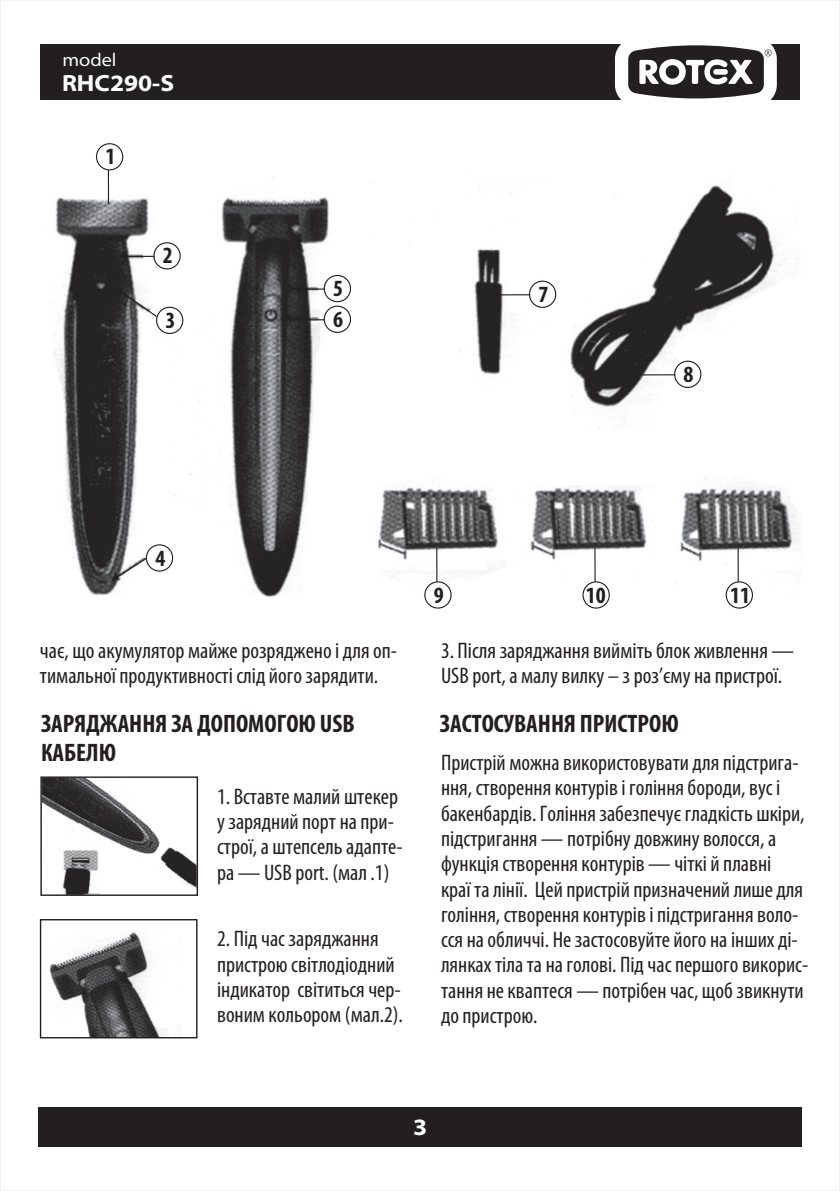
<style>
.page{position:relative;width:840px;height:1191px;background:#fff}
.page>*{position:absolute;margin:0;border:0;box-sizing:border-box;transform-origin:0 0}
.t1{font:700 condensed 25.4px/28.8px "Myriad Pro";color:#231f20}
.t2{font:700 semi-expanded 23.6px "Myriad Pro";color:#fff}
.t3{font:700 condensed 23.4px/30.8px "Myriad Pro";color:#231f20}
.t4{font:condensed 22.6px/25.2px "Myriad Pro";color:#231f20}
.t5{font:semi-expanded 18.4px "Myriad Pro";color:#fff}
</style>
<div class="page">
<div style="left:40px;top:44px;width:759px;height:56px;background:#231f20"></div>
<svg style="left:615px;top:44px;width:161px;height:56px"></svg>
<div style="left:38px;top:1107px;width:763px;height:40px;background:#231f20"></div>
<img style="left:54px;top:171px;width:746px;height:426px">
<div style="left:96px;top:143px;width:27px;height:27px;border:1px solid #231f20;border-radius:50%"></div>
<hr style="left:108px;top:170px;width:1px;height:34px;background:#231f20">
<hr style="left:121px;top:256px;width:33px;height:1px;background:#231f20">
<div style="left:153px;top:242px;width:28px;height:27px;border:1px solid #231f20;border-radius:50%"></div>
<div style="left:156px;top:307px;width:27px;height:27px;border:1px solid #231f20;border-radius:50%"></div>
<svg style="left:119px;top:290px;width:39px;height:28px"></svg>
<svg style="left:111px;top:557px;width:37px;height:25px"></svg>
<div style="left:146px;top:544px;width:27px;height:27px;border:1px solid #231f20;border-radius:50%"></div>
<hr style="left:291px;top:288px;width:34px;height:2px;background:#231f20">
<div style="left:323px;top:275px;width:28px;height:27px;border:1px solid #231f20;border-radius:50%"></div>
<hr style="left:291px;top:319px;width:34px;height:1px;background:#231f20">
<div style="left:323px;top:306px;width:28px;height:27px;border:1px solid #231f20;border-radius:50%"></div>
<hr style="left:496px;top:294px;width:34px;height:1px;background:#231f20">
<div style="left:528px;top:281px;width:28px;height:27px;border:1px solid #231f20;border-radius:50%"></div>
<hr style="left:641px;top:374px;width:34px;height:1px;background:#231f20">
<div style="left:673px;top:361px;width:28px;height:27px;border:1px solid #231f20;border-radius:50%"></div>
<div style="left:424px;top:581px;width:27px;height:27px;border:1px solid #231f20;border-radius:50%"></div>
<hr style="left:436px;top:548px;width:1px;height:33px;background:#231f20">
<div style="left:582px;top:581px;width:27px;height:27px;border:1px solid #231f20;border-radius:50%"></div>
<hr style="left:594px;top:548px;width:1px;height:33px;background:#231f20">
<div style="left:725px;top:581px;width:27px;height:27px;border:1px solid #231f20;border-radius:50%"></div>
<hr style="left:737px;top:548px;width:1px;height:33px;background:#231f20">
<img style="left:42px;top:778px;width:154px;height:116px">
<div style="left:40px;top:776px;width:158px;height:120px;border:1px solid #231f20"></div>
<img style="left:49px;top:932px;width:118px;height:104px">
<div style="left:40px;top:919px;width:157px;height:119px;border:1px solid #231f20"></div>
<p class="t5" style="left:62px;top:52px;width:55px">model</p>
<p class="t2" style="left:62px;top:73px;width:114px">RHC290-S</p>
<p class="t3" style="left:105px;top:143px;width:11px">1</p>
<p class="t3" style="left:163px;top:242px;width:11px">2</p>
<p class="t3" style="left:165px;top:307px;width:11px">3</p>
<p class="t3" style="left:155px;top:544px;width:11px">4</p>
<p class="t3" style="left:333px;top:275px;width:11px">5<br>6</p>
<p class="t3" style="left:538px;top:281px;width:11px">7</p>
<p class="t3" style="left:683px;top:361px;width:11px">8</p>
<p class="t3" style="left:433px;top:581px;width:11px">9</p>
<p class="t3" style="left:585px;top:581px;width:21px">10</p>
<p class="t3" style="left:729px;top:581px;width:21px">11</p>
<p class="t4" style="left:40px;top:640px;width:358px">чає, що акумулятор майже розряджено і для оп&shy;тимальної продуктивності слід його зарядити.</p>
<p class="t1" style="left:41px;top:711px;width:315px">ЗАРЯДЖАННЯ ЗА ДОПОМОГОЮ USB<br>КАБЕЛЮ</p>
<p class="t4" style="left:217px;top:785px;width:187px">1. Вставте малий штекер у зарядний порт на при&shy;строї, а штепсель адапте&shy;ра — USB port. (мал .1)</p>
<p class="t4" style="left:217px;top:928px;width:187px">2. Під час заряджання пристрою світлодіодний індикатор світиться чер&shy;воним кольором (мал.2).</p>
<p class="t4" style="left:441px;top:640px;width:354px">3. Після заряджання вийміть блок живлення —<br>USB port, а малу вилку – з роз’єму на пристрої.</p>
<p class="t1" style="left:439px;top:711px;width:240px">ЗАСТОСУВАННЯ ПРИСТРОЮ</p>
<p class="t4" style="left:441px;top:752px;width:368px">Пристрій можна використовувати для підстрига&shy;ння, створення контурів і гоління бороди, вус і бакенбардів. Гоління забезпечує гладкість шкіри, підстригання — потрібну довжину волосся, а функція створення контурів — чіткі й плавні<br>краї та лінії. Цей пристрій призначений лише для гоління, створення контурів і підстригання воло&shy;сся на обличчі. Не застосовуйте його на інших ді&shy;лянках тіла та на голові. Під час першого викорис&shy;тання не кваптеся — потрібен час, щоб звикнути до пристрою.</p>
<p class="t2" style="left:413px;top:1117px;width:16px">3</p>
</div>
